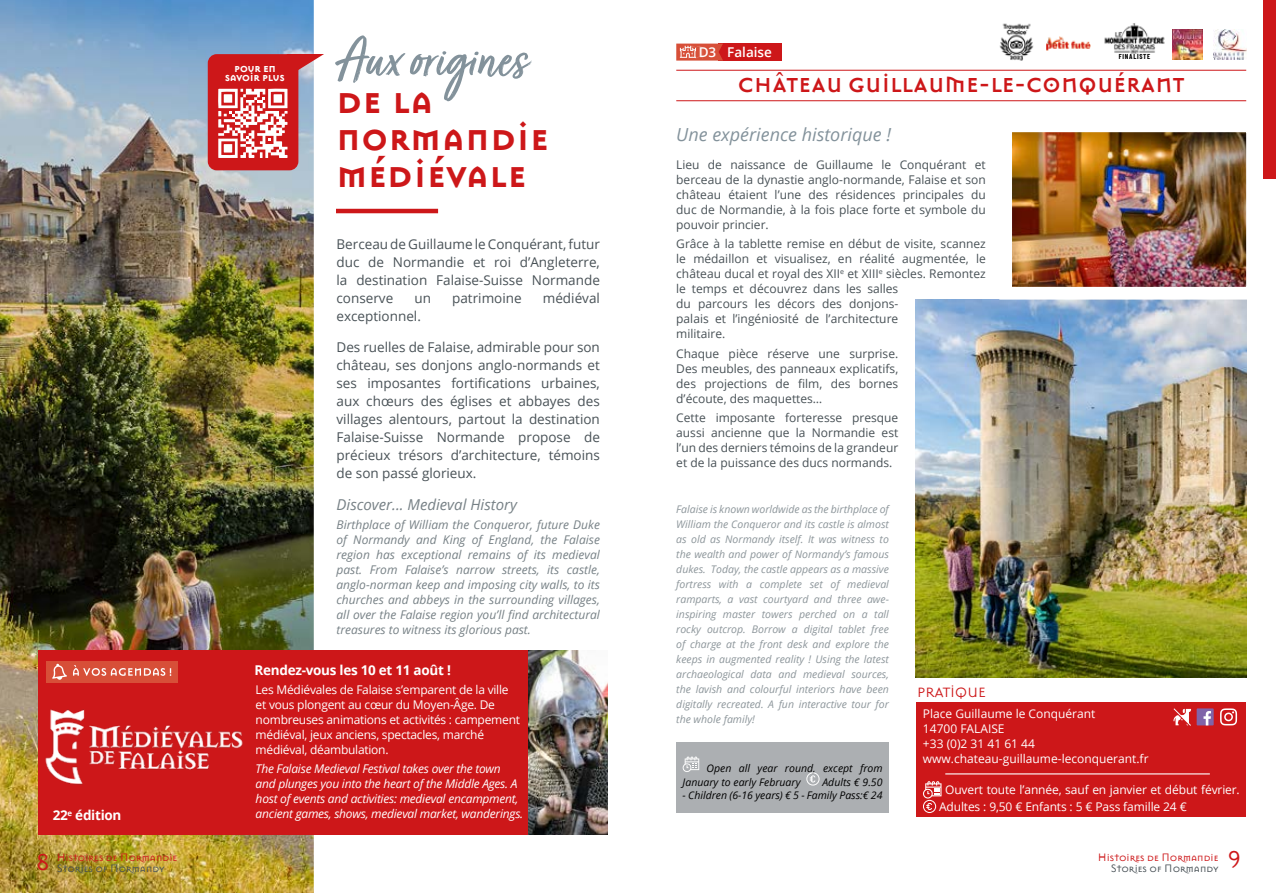
<style>
.page{position:relative;width:1276px;height:893px;background:#fff}
.page>*{position:absolute;margin:0;border:0;box-sizing:border-box;transform-origin:0 0}
.t1{font:61.05px "Turbinado Pro";color:#83929b}
.t2{font:700 45px/37.5px "Mason Sans OT";color:#cd1719}
.t3{font:700 22.5px "Mason Sans OT";color:#cd1719}
.t4{font:italic 18px "Open Sans";color:#83929b}
.t5{font:italic 15px "Open Sans";color:#778186}
.t6{font:15px "Mason Sans OT";color:#cd1719}
.t7{font:13.5px/18px "Open Sans";color:#485156;text-align:justify}
.t8{font:700 13.5px "Open Sans";letter-spacing:-.02em;color:#fff}
.t9{font:700 13.5px "Mason Sans OT";letter-spacing:-.03em;color:#fff}
.t10{font:600 13.5px "Open Sans";color:#fff}
.t11{font:12px/15px "Open Sans";color:#485156;text-align:justify}
.t12{font:italic 12px/15px "Open Sans";color:#778186;text-align:justify}
.t13{font:12px/15px "Open Sans";letter-spacing:-.02em;color:#fff}
.t14{font:italic 12px/15px "Open Sans";letter-spacing:-.02em;color:#fff}
.t15{font:12px/15px "Open Sans";color:#fff}
.t16{font:12px/10.5px "Mason Sans OT";color:#cd1719}
.t17{font:12px "Mason Sans OT";color:#485156}
.t18{font:italic 10.5px/15px "Open Sans";color:#8d969b;text-align:justify}
.t19{font:italic 10.5px/13.5px "Open Sans";color:#000}
.t20{font:700 7.05px "Barlow Condensed";letter-spacing:.1em;color:#000}
.s1{font-size:25.5px}
.s2{color:#485156}
</style>
<div class="page">
<img style="left:0;top:0;width:314px;height:893px">
<div style="left:916px;top:702px;width:330px;height:115px;background:#cd1719"></div>
<svg style="left:923px;top:781px;width:18px;height:32px"></svg>
<hr style="left:945px;top:773px;width:264px;height:1px;background:#fff">
<img style="left:1213px;top:30px;width:33px;height:30px">
<img style="left:1172px;top:30px;width:30px;height:30px">
<hr style="left:336px;top:209px;width:102px;height:4px;background:#cd1719">
<hr style="left:676px;top:70px;width:570px;height:1px;background:#cd1719">
<hr style="left:676px;top:100px;width:570px;height:1px;background:#cd1719">
<img style="left:1046px;top:37px;width:44px;height:14px">
<svg style="left:1173px;top:708px;width:18px;height:18px"></svg>
<img style="left:1104px;top:23px;width:61px;height:31px">
<div style="left:676px;top:743px;width:213px;height:70px;background:#acafb2"></div>
<svg style="left:682px;top:756px;width:17px;height:16px"></svg>
<svg style="left:806px;top:772px;width:13px;height:13px"></svg>
<div style="left:1196px;top:708px;width:17px;height:17px;background:#8064a9"></div>
<svg style="left:1203px;top:711px;width:8px;height:14px"></svg>
<svg style="left:1220px;top:708px;width:17px;height:17px"></svg>
<img style="left:915px;top:300px;width:331px;height:377px">
<img style="left:1013px;top:133px;width:231px;height:153px">
<div style="left:999px;top:119px;width:259px;height:181px;border:13px solid #fff"></div>
<div style="left:718px;top:44px;width:63px;height:17px;background:#cd1719"></div>
<svg style="left:676px;top:44px;width:47px;height:17px"></svg>
<div style="left:38px;top:650px;width:502px;height:184px;background:#cd1719"></div>
<div style="left:46px;top:661px;width:132px;height:21px;background:#d74f38"></div>
<svg style="left:52px;top:664px;width:15px;height:16px"></svg>
<svg style="left:73px;top:665px;width:99px;height:11px"></svg>
<img style="left:45px;top:709px;width:198px;height:76px">
<img style="left:999px;top:23px;width:35px;height:38px">
<img style="left:528px;top:650px;width:80px;height:184px">
<div style="left:1263px;top:0;width:13px;height:179px;background:#cd1719"></div>
<svg style="left:292px;top:54px;width:32px;height:20px"></svg>
<div style="left:208px;top:54px;width:90px;height:116px;background:#cd1719;border-radius:9px"></div>
<svg style="left:218px;top:88px;width:70px;height:70px"></svg>
<div style="left:224px;top:94px;width:8px;height:9px;background:#fff"></div>
<p class="t8" style="left:53px;top:806px;width:70px">22<sup>e</sup> édition</p>
<p class="t9" style="left:234px;top:60px;width:43px">pour en</p>
<p class="t9" style="left:225px;top:69px;width:61px">savoir plus</p>
<h1 class="t1" style="left:336px;top:27px;width:191px">Aux origines</h1>
<h2 class="t2" style="left:336px;top:79px;width:214px">de la normandie médiévale</h2>
<p class="t7" style="left:336px;top:235px;width:265px">Berceau de Guillaume le Conquérant, futur duc de Normandie et roi d’Angleterre, la destination Falaise-Suisse Normande conserve</p>
<p class="t7" style="left:414px;top:289px;width:18px">un</p>
<p class="t7" style="left:452px;top:289px;width:71px">patrimoine</p>
<p class="t7" style="left:543px;top:289px;width:59px">médiéval</p>
<p class="t7" style="left:336px;top:307px;width:86px">exceptionnel.</p>
<p class="t7" style="left:336px;top:337px;width:265px">Des ruelles de Falaise, admirable pour son château, ses donjons anglo-normands et ses imposantes fortifications urbaines, aux chœurs des églises et abbayes des villages alentours, partout la destination Falaise-Suisse Normande propose de précieux trésors d’architecture, témoins de son passé glorieux.</p>
<p class="t5" style="left:336px;top:494px;width:182px">Discover... Medieval History</p>
<p class="t12" style="left:336px;top:517px;width:265px">Birthplace of William the Conqueror, future Duke of Normandy and King of England, the Falaise region has exceptional remains of its medieval past. From Falaise’s narrow streets, its castle, anglo-norman keep and imposing city walls, to its churches and abbeys in the surrounding villages, all over the Falaise region you’ll find architectural treasures to witness its glorious past.</p>
<p class="t8" style="left:254px;top:661px;width:198px">Rendez-vous les 10 et 11 août !</p>
<p class="t13" style="left:256px;top:682px;width:266px">Les Médiévales de Falaise s’emparent de la ville et vous plongent au cœur du Moyen-Âge. De nombreuses animations et activités : campement médiéval, jeux anciens, spectacles, marché médiéval, déambulation.</p>
<p class="t14" style="left:256px;top:761px;width:269px">The Falaise Medieval Festival takes over the town and plunges you into the heart of the Middle Ages. A host of events and activities: medieval encampment, ancient games, shows, medieval market, wanderings.</p>
<p class="t10" style="left:698px;top:43px;width:75px">D3 Falaise</p>
<p class="t20" style="left:1119px;top:52px;width:33px">FINALISTE</p>
<h3 class="t3" style="left:737px;top:72px;width:449px">CHÂTEAU GUILLAUME-LE-CONQUÉRANT</h3>
<h3 class="t4" style="left:676px;top:122px;width:216px">Une expérience historique !</h3>
<p class="t11" style="left:676px;top:157px;width:311px">Lieu de naissance de Guillaume le Conquérant et berceau de la dynastie anglo-normande, Falaise et son château étaient l’une des résidences principales du duc de Normandie, à la fois place forte et symbole du pouvoir princier.</p>
<p class="t11" style="left:676px;top:236px;width:311px;text-align:left">Grâce à la tablette remise en début de visite, scannez le médaillon et visualisez, en réalité augmentée, le château ducal et royal des XII<sup>e</sup> et XIII<sup>e</sup> siècles. Remontez le temps et découvrez dans les salles<br>du parcours les décors des donjons-<br>palais et l’ingéniosité de l’architecture<br>militaire.</p>
<p class="t11" style="left:676px;top:345px;width:223px">Chaque pièce réserve une surprise.<br>Des meubles, des panneaux explicatifs, des projections de film, des bornes d’écoute, des maquettes…</p>
<p class="t11" style="left:676px;top:410px;width:223px">Cette imposante forteresse presque aussi ancienne que la Normandie est l’un des derniers témoins de la grandeur et de la puissance des ducs normands.</p>
<p class="t18" style="left:676px;top:502px;width:214px">Falaise is known worldwide as the birthplace of William the Conqueror and its castle is almost as old as Normandy itself. It was witness to the wealth and power of Normandy’s famous dukes. Today, the castle appears as a massive fortress with a complete set of medieval ramparts, a vast courtyard and three awe&shy;inspiring master towers perched on a tall rocky outcrop. Borrow a digital tablet free of charge at the front desk and explore the keeps in augmented reality ! Using the latest archaeological data and medieval sources, the lavish and colourful interiors have been digitally recreated. A fun interactive tour for the whole family!</p>
<p class="t19" style="left:682px;top:761px;width:201px;text-indent:24px">Open all year round, except from<br>January to early February</p>
<p class="t19" style="left:822px;top:775px;width:62px">Adults € 9.50</p>
<p class="t19" style="left:682px;top:788px;width:201px">- Children (6-16 years) € 5 - Family Pass:€ 24</p>
<p class="t6" style="left:917px;top:684px;width:70px">PRATIQUE</p>
<p class="t15" style="left:923px;top:705px;width:227px">Place Guillaume le Conquérant<br>14700 FALAISE<br>+33 (0)2 31 41 61 44 www.chateau-guillaume-leconquerant.fr</p>
<p class="t13" style="left:939px;top:781px;width:302px;line-height:16.5px;text-indent:6px">Ouvert toute l’année, sauf en janvier et début février.<br>Adultes : 9,50 € Enfants : 5 € Pass famille 24 €</p>
<p class="t16" style="left:57px;top:852px;width:122px;text-indent:-21px"><span class="s1">8</span> Histoires de Normandie<br><span class="s2">Stories of Normandy</span></p>
<p class="t17" style="left:1110px;top:861px;width:132px">Stories of Normandy <sup>9</sup></p>
<p class="t16" style="left:1098px;top:852px;width:122px">Histoires de Normandie</p>
</div>
